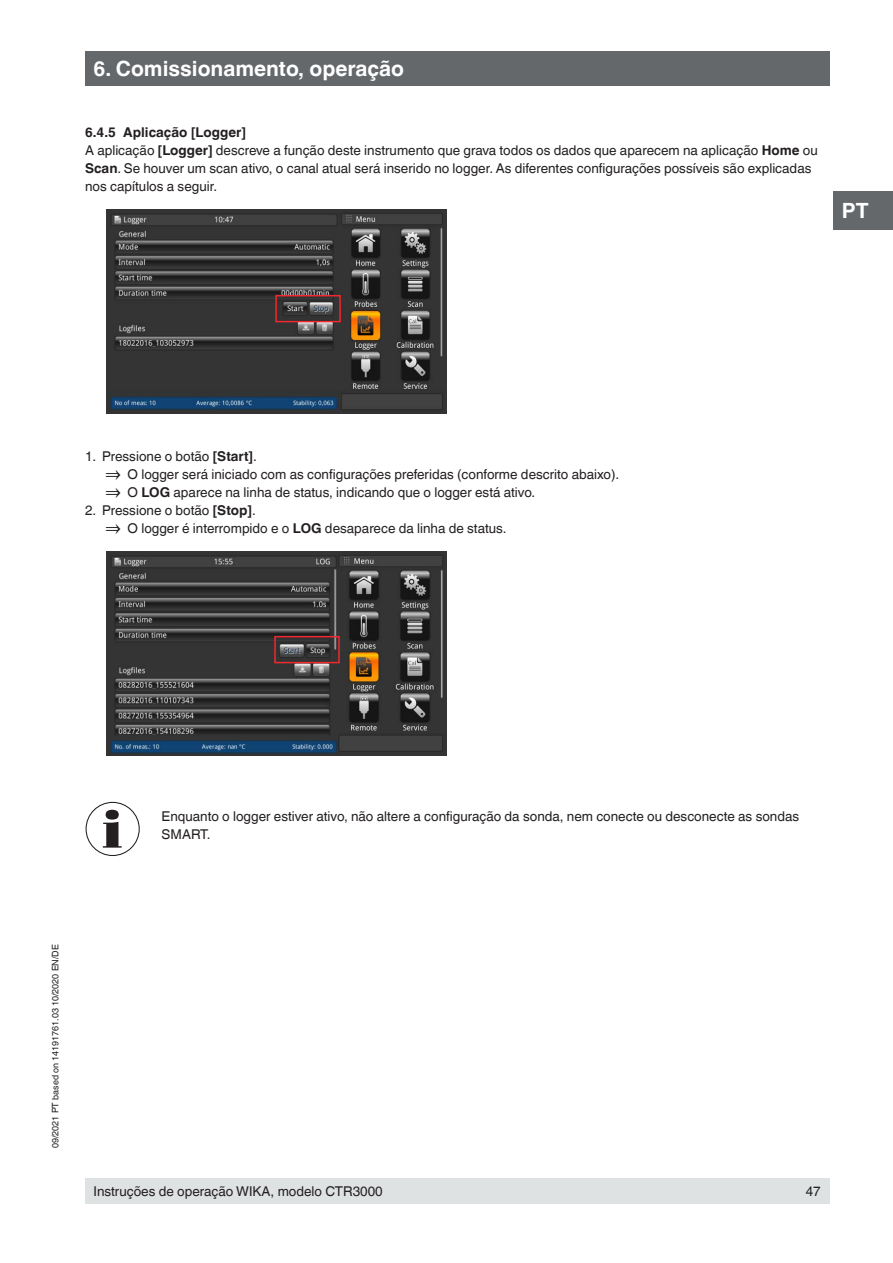
<style>
.page{position:relative;width:893px;height:1263px;background:#fff}
.page>*{position:absolute;margin:0;border:0;box-sizing:border-box;transform-origin:0 0}
.t1{font:700 21px "Helvetica World";color:#fff}
.t2{font:13.5px/18px "Helvetica World";color:#231f20}
.t3{font:9px "Helvetica World";color:#231f20}
.s1{font-weight:700}
.s2{font-size:20.4px}
</style>
<div class="page">
<div style="left:833px;top:191px;width:60px;height:39px;background:#64686b"></div>
<div style="left:85px;top:51px;width:744px;height:34px;background:#64686b"></div>
<div style="left:85px;top:1178px;width:744px;height:25px;background:#dfe2e2"></div>
<img style="left:106px;top:209px;width:340px;height:204px">
<div style="left:275px;top:295px;width:66px;height:27px;border:2px solid #ee292f"></div>
<img style="left:106px;top:551px;width:340px;height:204px">
<div style="left:274px;top:636px;width:66px;height:27px;border:2px solid #ee292f"></div>
<svg style="left:103px;top:810px;width:19px;height:38px"></svg>
<div style="left:86px;top:802px;width:54px;height:54px;border:1px solid #231f20;border-radius:50%"></div>
<h1 class="t1" style="left:94px;top:56px;width:312px">6. Comissionamento, operação</h1>
<p class="t2" style="left:85px;top:124px;width:734px"><span class="s1">6.4.5 Aplicação [Logger]<br></span>A aplicação <span class="s1">[Logger]</span> descreve a função deste instrumento que grava todos os dados que aparecem na aplicação <span class="s1">Home</span> ou <span class="s1">Scan</span>. Se houver um scan ativo, o canal atual será inserido no logger. As diferentes configurações possíveis são explicadas nos capítulos a seguir.</p>
<h1 class="t1" style="left:842px;top:198px;width:28px">PT</h1>
<p class="t2" style="left:106px;top:448px;width:515px;text-indent:-21px">1. Pressione o botão <span class="s1">[Start]</span>.<br><span class="s2">⇒</span> O logger será iniciado com as configurações preferidas (conforme descrito abaixo). <span class="s2">⇒</span> O <span class="s1">LOG</span> aparece na linha de status, indicando que o logger está ativo.</p>
<p class="t2" style="left:106px;top:502px;width:402px;text-indent:-21px">2. Pressione o botão <span class="s1">[Stop]</span>.<br><span class="s2">⇒</span> O logger é interrompido e o <span class="s1">LOG</span> desaparece da linha de status.</p>
<p class="t2" style="left:162px;top:808px;width:639px">Enquanto o logger estiver ativo, não altere a configuração da sonda, nem conecte ou desconecte as sondas<br>SMART.</p>
<p class="t3" style="left:50px;top:1148px;width:205px;rotate:-90deg">09/2021 PT based on 14191761.03 10/2020 EN/DE</p>
<p class="t2" style="left:94px;top:1182px;width:291px">Instruções de operação WIKA, modelo CTR3000</p>
<p class="t2" style="left:806px;top:1182px;width:17px">47</p>
</div>
